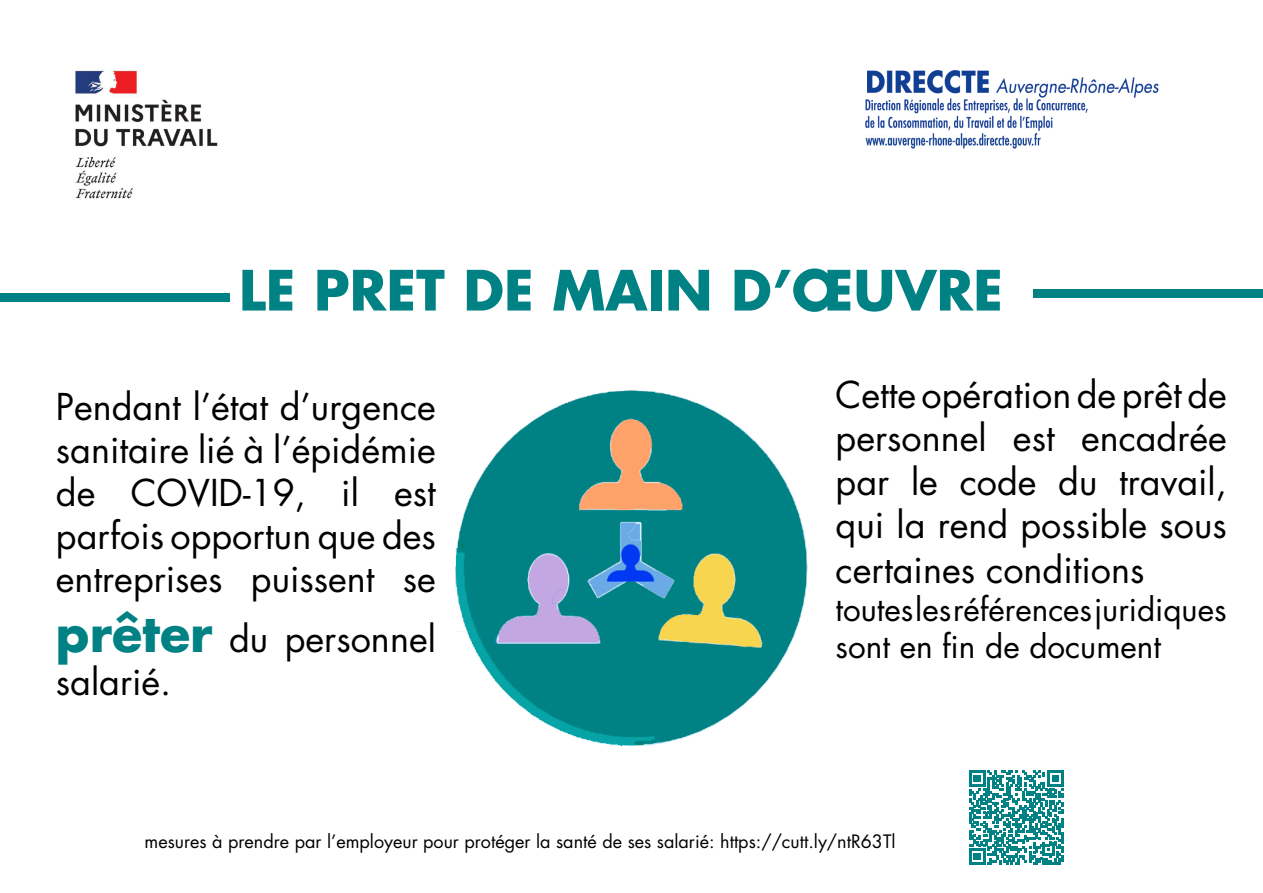
<style>
.page{position:relative;width:1263px;height:893px;background:#fff}
.page>*{position:absolute;margin:0;border:0;box-sizing:border-box;transform-origin:0 0}
.t1{font:700 54px "Futura Std";color:#008183}
.t2{font:36px/43.2px "Futura Std";color:#000;text-align:justify}
.t3{font:31.5px/37.8px "Futura Std";color:#000}
.t4{font:18px "Futura Std";color:#000}
.s1{font-weight:700;font-size:49.5px;color:#008183}
</style>
<div class="page">
<img style="left:455px;top:390px;width:353px;height:356px">
<img style="left:75px;top:68px;width:143px;height:131px">
<img style="left:865px;top:70px;width:294px;height:79px">
<div style="left:0;top:293px;width:230px;height:9px;background:#008183"></div>
<div style="left:1033px;top:289px;width:230px;height:8px;background:#008183"></div>
<svg style="left:969px;top:770px;width:94px;height:95px"></svg>
<h1 class="t1" style="left:239px;top:254px;width:765px">LE PRET DE MAIN D’ŒUVRE</h1>
<p class="t2" style="left:56px;top:385px;width:381px">Pendant l’état d’urgence sanitaire lié à l’épidémie de COVID-19, il est parfois opportun que des entreprises puissent se</p>
<p class="t2" style="left:56px;top:617px;width:381px"><span class="s1">prêter</span> du personnel salarié.</p>
<p class="t2" style="left:836px;top:373px;width:393px;line-height:43.7px">Cette opération de prêt de personnel est encadrée par le code du travail, qui la rend possible sous certaines conditions</p>
<p class="t3" style="left:836px;top:590px;width:392px">toutes les références juridiques sont en fin de document</p>
<p class="t4" style="left:145px;top:830px;width:752px">mesures à prendre par l’employeur pour protéger la santé de ses salarié: https://cutt.ly/ntR63Tl</p>
</div>
